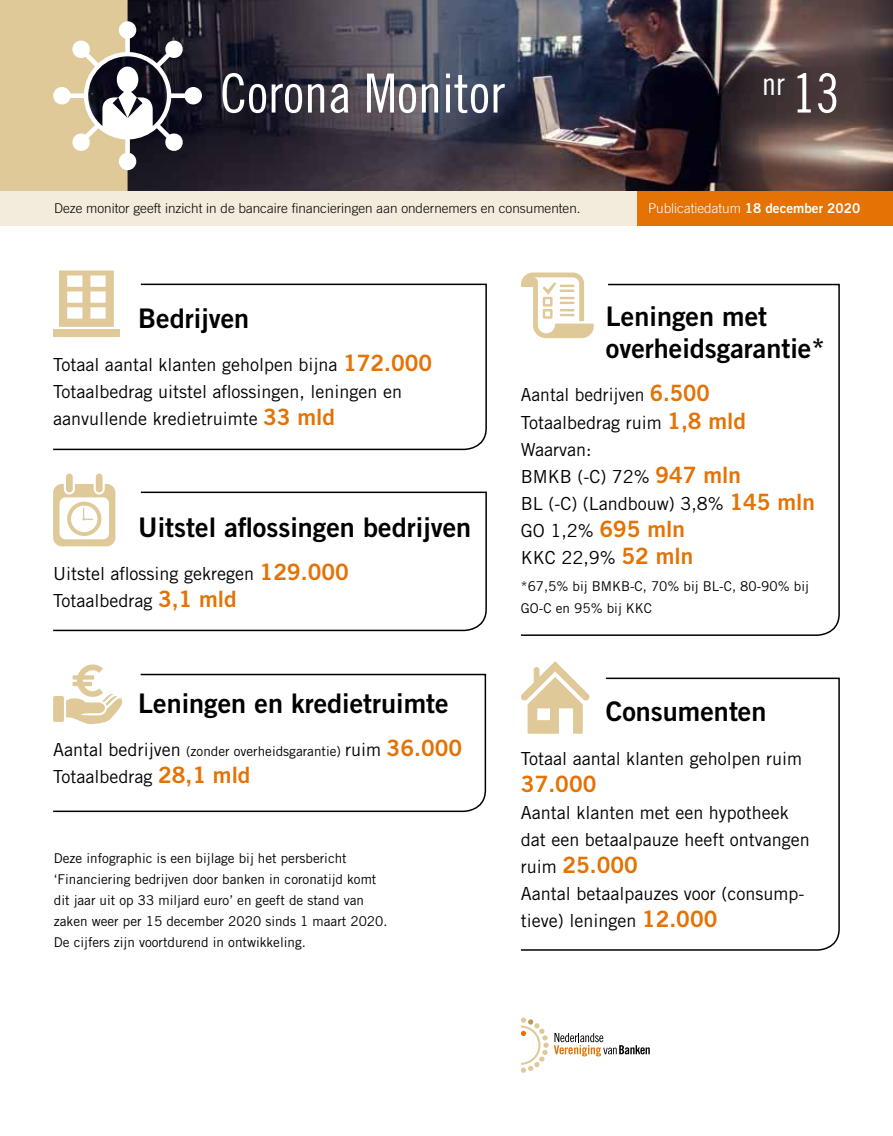
<style>
.page{position:relative;width:893px;height:1136px;background:#fff}
.page>*{position:absolute;margin:0;border:0;box-sizing:border-box;transform-origin:0 0}
.t1{font:54px "Trade Gothic Cond Eighteen";color:#fff}
.t2{font:31.35px "Trade Gothic Cond Eighteen";color:#fff}
.t3{font:27px/32px "Trade Gothic Bold Two";color:#000}
.t4{font:22.5px "Trade Gothic Bold Two";color:#e47205}
.t5{font:18px/27px "Trade Gothic";color:#000}
.t6{font:13.5px/21px "Trade Gothic";color:#000}
.t7{font:300 13.5px "Trade Gothic";color:#000}
.t8{font:300 13.5px "Trade Gothic";color:#fff}
.s1{font-size:54px}
.s2{font-family:"Trade Gothic Bold Two";font-weight:400}
.s3{font-family:"Trade Gothic Bold Two";font-size:22.5px;color:#e47205}
.s4{font-size:18px}
.s5{font-family:"Trade Gothic";font-size:18px;color:#000}
</style>
<div class="page">
<img style="left:202px;top:0;width:691px;height:191px">
<svg style="left:521px;top:1017px;width:129px;height:55px"></svg>
<svg style="left:0;top:0;width:202px;height:191px;background:#a0947f"></svg>
<div style="left:0;top:191px;width:893px;height:34px;background:#f3ecdd"></div>
<div style="left:638px;top:191px;width:255px;height:34px;background:#e47205"></div>
<svg style="left:53px;top:673px;width:434px;height:139px"></svg>
<svg style="left:533px;top:661px;width:37px;height:15px"></svg>
<svg style="left:520px;top:676px;width:320px;height:275px"></svg>
<svg style="left:53px;top:283px;width:434px;height:168px"></svg>
<svg style="left:53px;top:664px;width:71px;height:60px"></svg>
<div style="left:66px;top:473px;width:7px;height:19px;background:#dfc999;border-radius:3px"></div>
<div style="left:96px;top:473px;width:7px;height:19px;background:#dfc999;border-radius:3px"></div>
<svg style="left:53px;top:484px;width:62px;height:7px"></svg>
<svg style="left:53px;top:491px;width:434px;height:141px"></svg>
<div style="left:53px;top:330px;width:67px;height:7px;background:#dfc999"></div>
<svg style="left:59px;top:270px;width:55px;height:57px"></svg>
<svg style="left:521px;top:272px;width:63px;height:11px"></svg>
<svg style="left:520px;top:283px;width:320px;height:353px"></svg>
<h1 class="t1" style="left:220px;top:61px;width:286px">Corona Monitor</h1>
<h2 class="t2" style="left:762px;top:65px;width:79px">nr <span class="s1">13</span></h2>
<p class="t7" style="left:54px;top:200px;width:528px">Deze monitor geeft inzicht in de bancaire financieringen aan ondernemers en consumenten.</p>
<p class="t8" style="left:648px;top:200px;width:214px">Publicatiedatum <span class="s2">18 december 2020</span></p>
<h3 class="t3" style="left:138px;top:302px;width:113px">Bedrijven</h3>
<p class="t5" style="left:53px;top:351px;width:381px">Totaal aantal klanten geholpen bijna <span class="s3">172.000<br></span>Totaalbedrag uitstel aflossingen, leningen en aanvullende kredietruimte <span class="s3">33 mld</span></p>
<h3 class="t3" style="left:138px;top:510px;width:334px">Uitstel aflossingen bedrijven</h3>
<p class="t5" style="left:53px;top:560px;width:297px">Uitstel aflossing gekregen <span class="s3">129.000<br></span>Totaalbedrag <span class="s3">3,1 mld</span></p>
<h3 class="t3" style="left:138px;top:686px;width:312px">Leningen en kredietruimte</h3>
<p class="t6" style="left:53px;top:741px;width:411px"><span class="s4">Aantal bedrijven</span> (zonder overheidsgarantie) <span class="s4">ruim</span> <span class="s3">36.000</span></p>
<p class="t5" style="left:53px;top:763px;width:199px">Totaalbedrag <span class="s3">28,1 mld</span></p>
<p class="t6" style="left:54px;top:847px;width:335px">Deze infographic is een bijlage bij het persbericht ‘Financiering bedrijven door banken in coronatijd komt dit jaar uit op 33 miljard euro’ en geeft de stand van zaken weer per 15 december 2020 sinds 1 maart 2020.<br>De cijfers zijn voortdurend in ontwikkeling.</p>
<h3 class="t3" style="left:606px;top:300px;width:220px">Leningen met overheidsgarantie*</h3>
<p class="t5" style="left:521px;top:381px;width:296px">Aantal bedrijven <span class="s3">6.500<br></span>Totaalbedrag ruim <span class="s3">1,8 mld<br></span>Waarvan:<br>BMKB (-C) 72% <span class="s3">947 mln<br></span>BL (-C) (Landbouw) 3,8% <span class="s3">145 mln<br></span>GO 1,2% <span class="s3">695 mln<br></span>KKC 22,9% <span class="s3">52 mln</span></p>
<p class="t6" style="left:521px;top:574px;width:289px;line-height:22.5px">*67,5% bij BMKB-C, 70% bij BL-C, 80-90% bij<br>GO-C en 95% bij KKC</p>
<h3 class="t3" style="left:606px;top:695px;width:162px">Consumenten</h3>
<p class="t5" style="left:521px;top:744px;width:283px">Totaal aantal klanten geholpen ruim</p>
<p class="t4" style="left:521px;top:769px;width:77px">37.000</p>
<p class="t5" style="left:521px;top:798px;width:290px">Aantal klanten met een hypotheek dat een betaalpauze heeft ontvangen</p>
<p class="t4" style="left:521px;top:850px;width:119px"><span class="s5">ruim</span> 25.000</p>
<p class="t5" style="left:521px;top:879px;width:285px">Aantal betaalpauzes voor (consump&shy;tieve) leningen <span class="s3">12.000</span></p>
</div>
